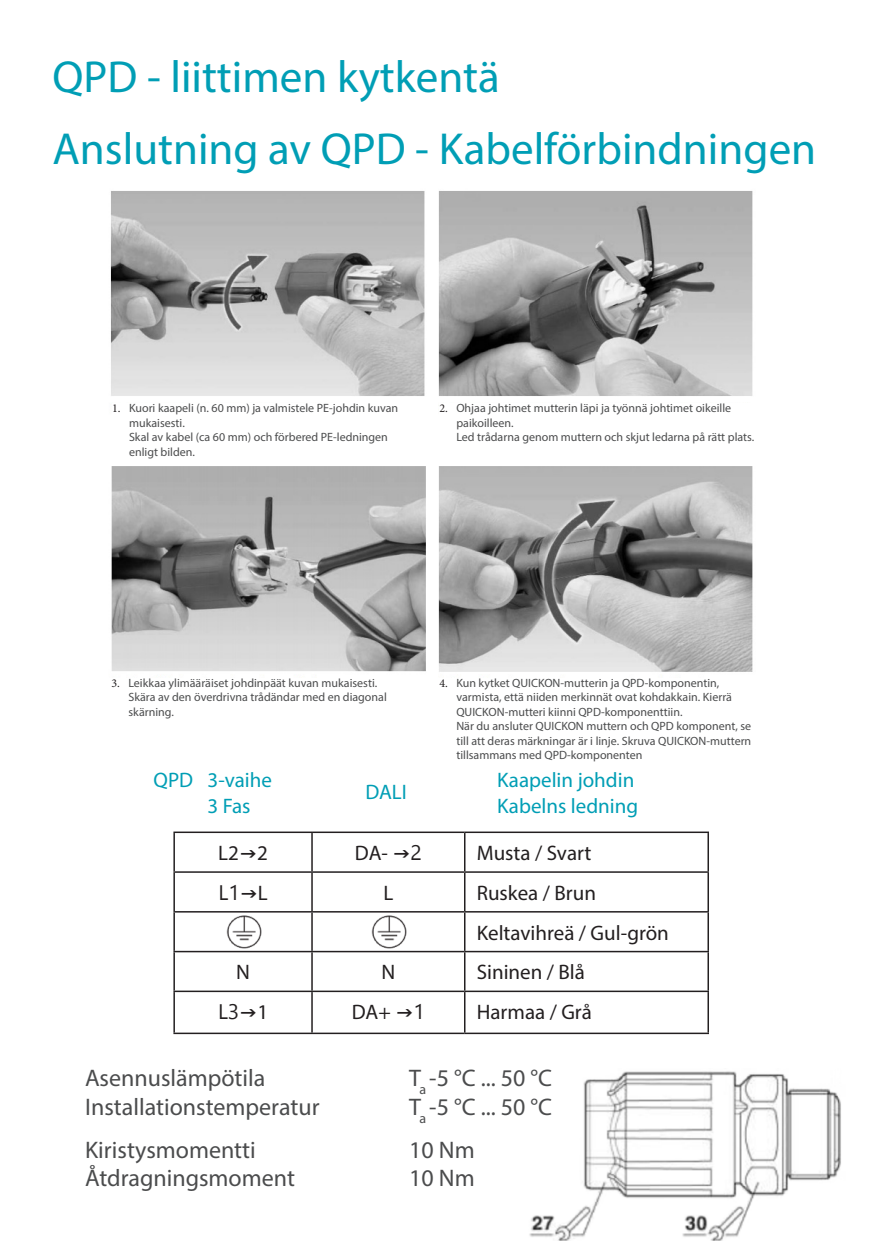
<style>
.page{position:relative;width:872px;height:1259px;background:#fff}
.page>*{position:absolute;margin:0;border:0;box-sizing:border-box;transform-origin:0 0}
.t1{font:45px/72px "Myriad Pro";color:#009eb5}
.t2{font:24px "Myriad Pro";color:#4b4c4d}
.t3{font:21px/39.9px "Myriad Pro";color:#231f20}
.t4{font:21px/25.2px "Myriad Pro";color:#009eb5}
.t5{font:12px/14.4px "Myriad Pro";color:#4b4c4d}
.s1{font-family:"Minion Pro";color:#231f20}
</style>
<div class="page">
<img style="left:110px;top:191px;width:643px;height:481px">
<div style="left:112px;top:403px;width:313px;height:62px;background:#fff"></div>
<div style="left:439px;top:403px;width:318px;height:52px;background:#fff"></div>
<hr style="left:173px;top:831px;width:139px;height:2px;background:#231f20">
<hr style="left:173px;top:833px;width:2px;height:38px;background:#231f20">
<hr style="left:312px;top:831px;width:153px;height:2px;background:#231f20">
<hr style="left:311px;top:833px;width:2px;height:38px;background:#231f20">
<hr style="left:465px;top:831px;width:244px;height:2px;background:#231f20">
<hr style="left:464px;top:833px;width:1px;height:38px;background:#231f20">
<hr style="left:707px;top:833px;width:2px;height:38px;background:#231f20">
<hr style="left:173px;top:871px;width:139px;height:2px;background:#231f20">
<hr style="left:173px;top:873px;width:2px;height:38px;background:#231f20">
<hr style="left:312px;top:871px;width:153px;height:2px;background:#231f20">
<hr style="left:311px;top:873px;width:2px;height:38px;background:#231f20">
<hr style="left:465px;top:871px;width:244px;height:2px;background:#231f20">
<hr style="left:464px;top:873px;width:1px;height:38px;background:#231f20">
<hr style="left:707px;top:873px;width:2px;height:38px;background:#231f20">
<hr style="left:173px;top:911px;width:139px;height:1px;background:#231f20">
<hr style="left:173px;top:912px;width:2px;height:39px;background:#231f20">
<hr style="left:312px;top:911px;width:153px;height:1px;background:#231f20">
<hr style="left:311px;top:912px;width:2px;height:39px;background:#231f20">
<hr style="left:465px;top:911px;width:244px;height:1px;background:#231f20">
<hr style="left:464px;top:912px;width:1px;height:39px;background:#231f20">
<hr style="left:707px;top:912px;width:2px;height:39px;background:#231f20">
<hr style="left:173px;top:951px;width:139px;height:1px;background:#231f20">
<hr style="left:173px;top:952px;width:2px;height:38px;background:#231f20">
<hr style="left:312px;top:951px;width:153px;height:1px;background:#231f20">
<hr style="left:311px;top:952px;width:2px;height:38px;background:#231f20">
<hr style="left:465px;top:951px;width:244px;height:1px;background:#231f20">
<hr style="left:464px;top:952px;width:1px;height:38px;background:#231f20">
<hr style="left:707px;top:952px;width:2px;height:38px;background:#231f20">
<hr style="left:173px;top:990px;width:139px;height:2px;background:#231f20">
<hr style="left:173px;top:992px;width:2px;height:40px;background:#231f20">
<hr style="left:312px;top:990px;width:153px;height:2px;background:#231f20">
<hr style="left:311px;top:992px;width:2px;height:40px;background:#231f20">
<hr style="left:465px;top:990px;width:244px;height:2px;background:#231f20">
<hr style="left:464px;top:992px;width:1px;height:40px;background:#231f20">
<hr style="left:707px;top:992px;width:2px;height:40px;background:#231f20">
<hr style="left:173px;top:1032px;width:139px;height:2px;background:#231f20">
<hr style="left:312px;top:1032px;width:153px;height:2px;background:#231f20">
<hr style="left:465px;top:1032px;width:244px;height:2px;background:#231f20">
<img style="left:226px;top:915px;width:36px;height:34px">
<img style="left:371px;top:915px;width:36px;height:34px">
<img style="left:529px;top:1071px;width:312px;height:169px">
<h1 class="t1" style="left:53px;top:41px;width:765px">QPD - liittimen kytkentä<br>Anslutning av QPD - Kabelförbindningen</h1>
<p class="t5" style="left:129px;top:401px;width:271px;text-indent:-17px"><span class="s1">1.</span> Kuori kaapeli (n. 60 mm) ja valmistele PE-johdin kuvan mukaisesti.<br>Skal av kabel (ca 60 mm) och förbered PE-ledningen enligt bilden.</p>
<p class="t5" style="left:456px;top:401px;width:299px;text-indent:-17px"><span class="s1">2.</span> Ohjaa johtimet mutterin läpi ja työnnä johtimet oikeille paikoilleen.<br>Led trådarna genom muttern och skjut ledarna på rätt plats.</p>
<p class="t5" style="left:128px;top:675px;width:260px;text-indent:-17px"><span class="s1">3.</span> Leikkaa ylimääräiset johdinpäät kuvan mukaisesti.<br>Skära av den överdrivna trådändar med en diagonal skärning.</p>
<p class="t5" style="left:456px;top:675px;width:296px;text-indent:-17px"><span class="s1">4.</span> Kun kytket QUICKON-mutterin ja QPD-komponentin, varmista, että niiden merkinnät ovat kohdakkain. Kierrä QUICKON-mutteri kiinni QPD-komponenttiin.<br>När du ansluter QUICKON muttern och QPD komponent, se till att deras märkningar är i linje. Skruva QUICKON-muttern tillsammans med QPD-komponenten</p>
<h3 class="t4" style="left:154px;top:767px;width:41px">QPD</h3>
<h3 class="t4" style="left:207px;top:767px;width:66px">3-vaihe<br>3 Fas</h3>
<h3 class="t4" style="left:365px;top:779px;width:43px">DALI</h3>
<h3 class="t4" style="left:497px;top:767px;width:142px">Kaapelin johdin<br>Kabelns ledning</h3>
<h3 class="t3" style="left:218px;top:832px;width:51px">L2→2</h3>
<h3 class="t3" style="left:355px;top:832px;width:57px">DA- →</h3>
<h3 class="t3" style="left:477px;top:832px;width:116px">Musta / Svart</h3>
<h3 class="t3" style="left:240px;top:872px;width:30px">→L</h3>
<h3 class="t3" style="left:383px;top:872px;width:11px">L</h3>
<h3 class="t3" style="left:477px;top:872px;width:194px">Ruskea / Brun<br>Keltavihreä / Gul-grön</h3>
<h3 class="t3" style="left:236px;top:952px;width:15px">N</h3>
<h3 class="t3" style="left:381px;top:952px;width:15px">N</h3>
<h3 class="t3" style="left:477px;top:952px;width:110px">Sininen / Blå</h3>
<h3 class="t3" style="left:228px;top:991px;width:42px">✓→1</h3>
<h3 class="t3" style="left:352px;top:991px;width:63px">DA+ →</h3>
<h3 class="t3" style="left:477px;top:991px;width:117px">Harmaa / Grå</h3>
<h2 class="t2" style="left:85px;top:1063px;width:182px">Asennuslämpötila</h2>
<h2 class="t2" style="left:409px;top:1063px;width:144px">T<sub>a</sub> -5 °C ... 50 °C</h2>
<h2 class="t2" style="left:85px;top:1092px;width:236px">Installationstemperatur</h2>
<h2 class="t2" style="left:409px;top:1092px;width:144px">T<sub>a</sub> -5 °C ... 50 °C</h2>
<h2 class="t2" style="left:85px;top:1134px;width:172px">Kiristysmomentti</h2>
<h2 class="t2" style="left:409px;top:1134px;width:67px">10 Nm</h2>
<h2 class="t2" style="left:85px;top:1163px;width:211px">Åtdragningsmoment</h2>
<h2 class="t2" style="left:409px;top:1163px;width:67px">10 Nm</h2>
</div>
